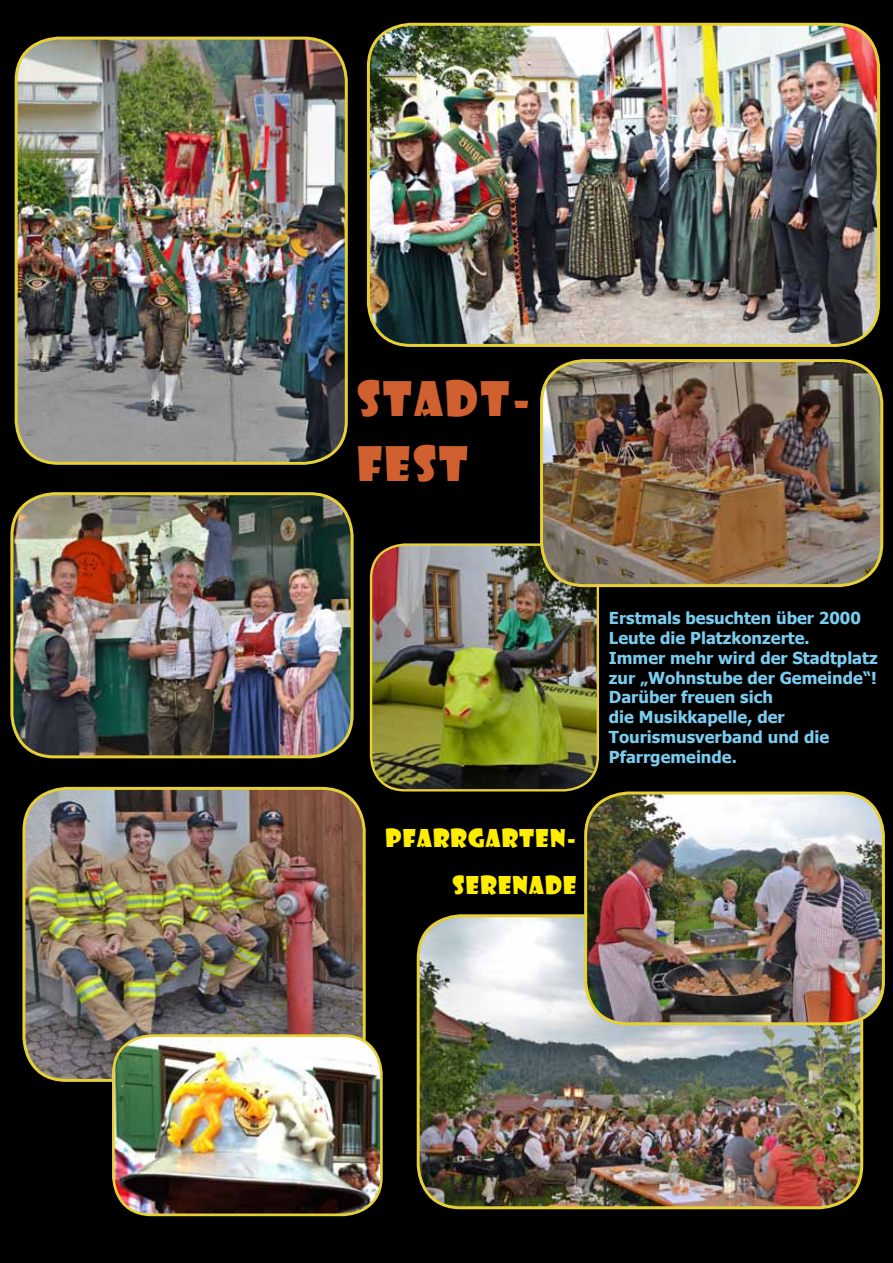
<style>
.page{position:relative;width:893px;height:1263px;background:#000}
.page>*{position:absolute;margin:0;border:0;box-sizing:border-box;transform-origin:0 0}
.t1{font:46.5px/64.8px "Showcard Gothic";letter-spacing:.05em;color:#d0602f}
.t2{font:24px/46.8px "Showcard Gothic";letter-spacing:.05em;color:#ffed00;text-align:right}
.t3{font:700 16.5px/19.8px "Tahoma";color:#7acdef}
</style>
<div class="page">
<img style="left:25px;top:788px;width:337px;height:292px">
<div style="left:22px;top:787px;width:344px;height:295px;border:3px solid #e7d036;border-radius:43px"></div>
<img style="left:16px;top:38px;width:330px;height:425px">
<div style="left:15px;top:37px;width:333px;height:428px;border:3px solid #e7d036;border-radius:43px"></div>
<img style="left:13px;top:494px;width:339px;height:263px">
<div style="left:10px;top:492px;width:344px;height:266px;border:3px solid #e7d036;border-radius:43px"></div>
<img style="left:371px;top:546px;width:227px;height:244px">
<div style="left:370px;top:543px;width:229px;height:248px;border:2px solid #e7d036;border-radius:34px"></div>
<img style="left:542px;top:361px;width:340px;height:225px">
<div style="left:540px;top:359px;width:343px;height:228px;border:3px solid #e7d036;border-radius:43px"></div>
<img style="left:113px;top:1036px;width:268px;height:179px">
<div style="left:112px;top:1034px;width:271px;height:182px;border:3px solid #e7d036;border-radius:38px"></div>
<img style="left:368px;top:24px;width:511px;height:321px">
<div style="left:367px;top:23px;width:513px;height:324px;border:3px solid #e7d036;border-radius:43px"></div>
<img style="left:418px;top:918px;width:444px;height:290px">
<div style="left:417px;top:914px;width:446px;height:295px;border:3px solid #e7d036;border-radius:43px"></div>
<img style="left:586px;top:794px;width:297px;height:230px">
<div style="left:584px;top:791px;width:301px;height:234px;border:3px solid #e7d036;border-radius:43px"></div>
<h1 class="t1" style="left:357px;top:364px;width:175px">STADT-<br>FEST</h1>
<h2 class="t2" style="left:386px;top:814px;width:192px">PFARRGARTEN-<br>SERENADE</h2>
<p class="t3" style="left:609px;top:607px;width:270px">Erstmals besuchten über 2000<br>Leute die Platzkonzerte.<br>Immer mehr wird der Stadtplatz zur „Wohnstube der Gemeinde“!<br>Darüber freuen sich<br>die Musikkapelle, der<br>Tourismusverband und die<br>Pfarrgemeinde.</p>
</div>
